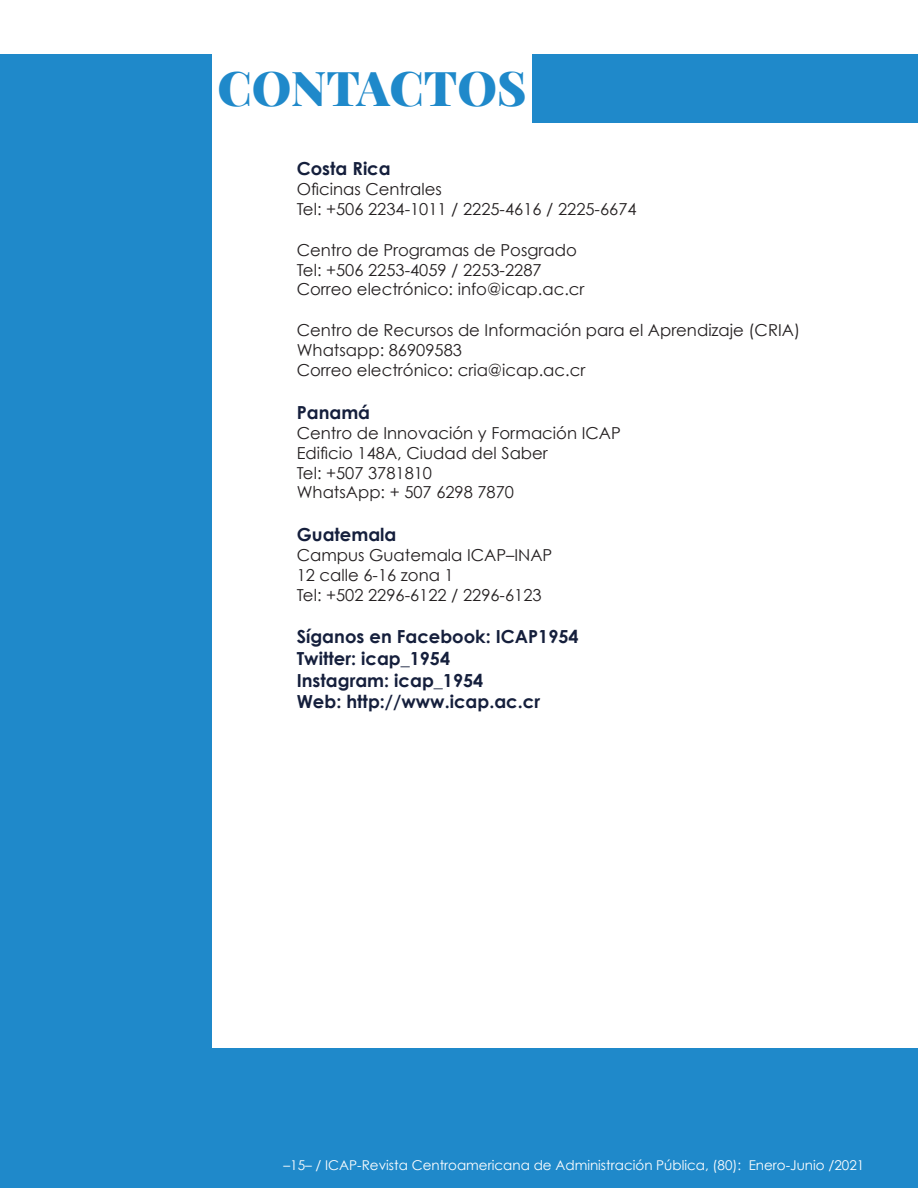
<style>
.page{position:relative;width:918px;height:1188px;background:#fff}
.page>*{position:absolute;margin:0;border:0;box-sizing:border-box;transform-origin:0 0}
.t1{font:900 48px "Playfair Display";color:#1f89ca}
.t2{font:700 18px/21.6px "Century Gothic";color:#151f3c}
.t3{font:16.5px/19.8px "Century Gothic";color:#231f20}
.t4{font:13.5px "Century Gothic";color:#fff}
</style>
<div class="page">
<div style="left:0;top:54px;width:212px;height:1134px;background:#1f89ca"></div>
<div style="left:120px;top:1048px;width:798px;height:140px;background:#1f89ca"></div>
<div style="left:532px;top:54px;width:386px;height:68px;background:#1f89ca"></div>
<p class="t1" style="left:217px;top:57px;width:311px">CONTACTOS</p>
<p class="t2" style="left:297px;top:157px;width:95px">Costa Rica</p>
<p class="t3" style="left:297px;top:179px;width:341px">Oficinas Centrales<br>Tel: +506 2234-1011 / 2225-4616 / 2225-6674</p>
<p class="t3" style="left:297px;top:240px;width:289px">Centro de Programas de Posgrado<br>Tel: +506 2253-4059 / 2253-2287<br>Correo electrónico: info@icap.ac.cr</p>
<p class="t3" style="left:297px;top:320px;width:505px">Centro de Recursos de Información para el Aprendizaje (CRIA)<br>Whatsapp: 86909583<br>Correo electrónico: cria@icap.ac.cr</p>
<p class="t2" style="left:297px;top:401px;width:75px">Panamá</p>
<p class="t3" style="left:297px;top:423px;width:326px">Centro de Innovación y Formación ICAP<br>Edificio 148A, Ciudad del Saber<br>Tel: +507 3781810<br>WhatsApp: + 507 6298 7870</p>
<p class="t2" style="left:297px;top:523px;width:101px">Guatemala</p>
<p class="t3" style="left:297px;top:545px;width:257px">Campus Guatemala ICAP–INAP<br>12 calle 6-16 zona 1<br>Tel: +502 2296-6122 / 2296-6123</p>
<p class="t2" style="left:297px;top:626px;width:283px">Síganos en Facebook: ICAP1954<br>Twitter: icap_1954<br>Instagram: icap_1954<br>Web: http://www.icap.ac.cr</p>
<p class="t4" style="left:283px;top:1157px;width:582px">–15– / ICAP-Revista Centroamericana de Administración Pública, (80): Enero-Junio /2021</p>
</div>
